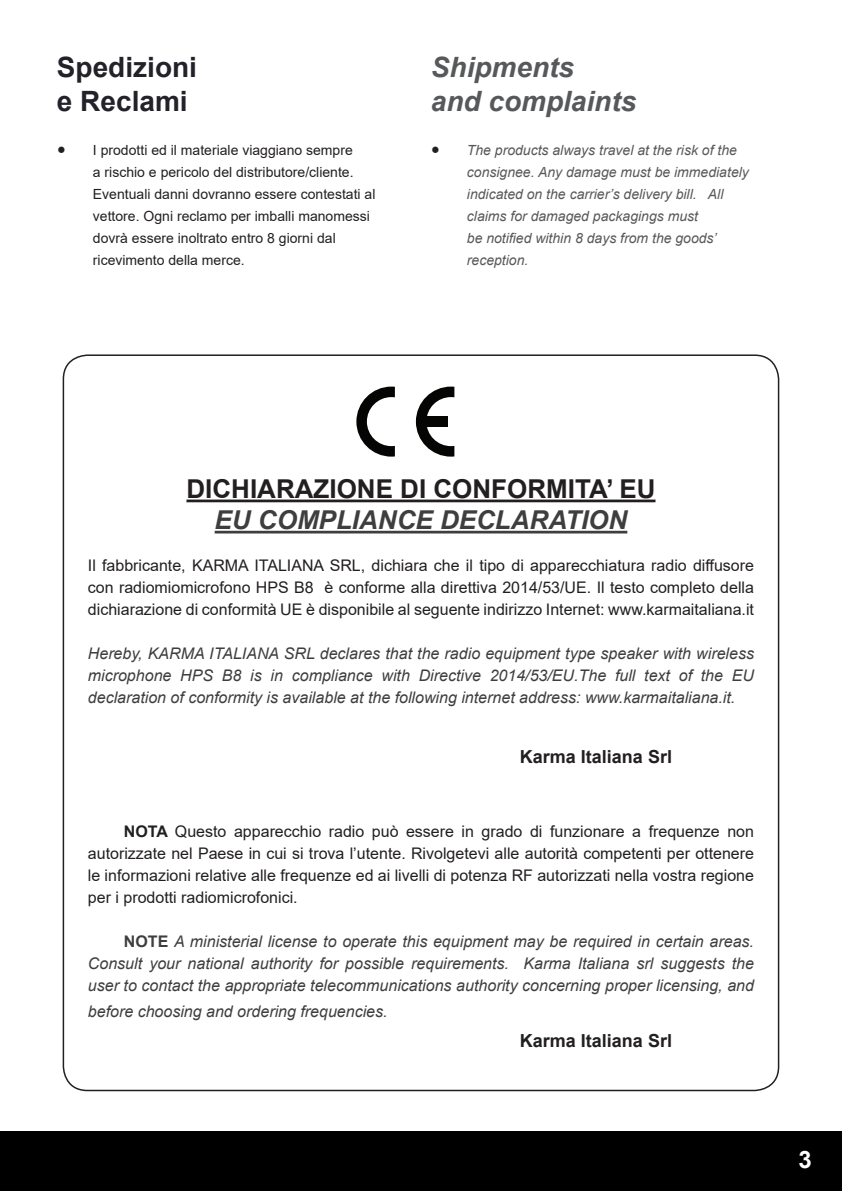
<style>
.page{position:relative;width:842px;height:1191px;background:#fff}
.page>*{position:absolute;margin:0;border:0;box-sizing:border-box;transform-origin:0 0}
.t1{font:italic 700 28px/33.6px "Arial";color:#57585a}
.t2{font:700 28px/33.6px "Arial";color:#232129}
.t3{font:700 26px "Arial";color:#231f20}
.t4{font:italic 700 26px "Arial";color:#3e3e3f}
.t5{font:700 24px "Arial";color:#fff}
.t6{font:700 18px "Arial";color:#231f20}
.t7{font:16px/22px "Arial";color:#231f20;text-align:justify}
.t8{font:italic 16px/22px "Arial";color:#3e3e3f;text-align:justify}
.t9{font:14px/22px "Arial";color:#231f20}
.t10{font:italic 14px/22px "Arial";color:#57585a}
.s1{font-family:"Minion Pro";font-size:24px}
.s2{font-family:"Minion Pro";font-style:normal;font-size:24px;color:#231f20}
.s3{font-weight:700}
.s4{font-weight:700;font-style:normal}
</style>
<div class="page">
<div style="left:0;top:1131px;width:842px;height:60px;background:#000"></div>
<svg style="left:356px;top:386px;width:39px;height:70px"></svg>
<svg style="left:416px;top:386px;width:38px;height:70px"></svg>
<div style="left:426px;top:416px;width:21px;height:11px;background:#050504"></div>
<hr style="left:186px;top:499px;width:469px;height:3px;background:#231f20">
<hr style="left:215px;top:531px;width:412px;height:2px;background:#3e3e3f">
<h1 class="t2" style="left:57px;top:51px;width:142px">Spedizioni e Reclami</h1>
<p class="t9" style="left:93px;top:139px;width:284px;text-indent:-36px"><span class="s1">•</span> I prodotti ed il materiale viaggiano sempre<br>a rischio e pericolo del distributore/cliente.<br>Eventuali danni dovranno essere contestati al vettore. Ogni reclamo per imballi manomessi dovrà essere inoltrato entro 8 giorni dal ricevimento della merce.</p>
<h1 class="t1" style="left:431px;top:51px;width:207px">Shipments<br>and complaints</h1>
<p class="t10" style="left:467px;top:139px;width:283px;text-indent:-36px"><span class="s2">•</span> The products always travel at the risk of the consignee. Any damage must be immediately indicated on the carrier’s delivery bill. All claims for damaged packagings must<br>be notified within 8 days from the goods’ reception.</p>
<h2 class="t3" style="left:186px;top:471px;width:470px">DICHIARAZIONE DI CONFORMITA’ EU</h2>
<h2 class="t4" style="left:215px;top:503px;width:414px">EU COMPLIANCE DECLARATION</h2>
<p class="t7" style="left:88px;top:554px;width:668px">Il fabbricante, KARMA ITALIANA SRL, dichiara che il tipo di apparecchiatura radio diffusore con radiomiomicrofono HPS B8 è conforme alla direttiva 2014/53/UE. Il testo completo della dichiarazione di conformità UE è disponibile al seguente indirizzo Internet: www.karmaitaliana.it</p>
<p class="t8" style="left:88px;top:642px;width:668px">Hereby, KARMA ITALIANA SRL declares that the radio equipment type speaker with wireless microphone HPS B8 is in compliance with Directive 2014/53/EU.The full text of the EU declaration of conformity is available at the following internet address: www.karmaitaliana.it.</p>
<p class="t6" style="left:520px;top:743px;width:154px">Karma Italiana Srl</p>
<p class="t7" style="left:88px;top:820px;width:668px;text-indent:36px"><span class="s3">NOTA</span> Questo apparecchio radio può essere in grado di funzionare a frequenze non autorizzate nel Paese in cui si trova l’utente. Rivolgetevi alle autorità competenti per ottenere le informazioni relative alle frequenze ed ai livelli di potenza RF autorizzati nella vostra regione per i prodotti radiomicrofonici.</p>
<p class="t8" style="left:88px;top:930px;width:668px;text-indent:36px"><span class="s4">NOTE</span> A ministerial license to operate this equipment may be required in certain areas.<br>Consult your national authority for possible requirements. Karma Italiana srl suggests the user to contact the appropriate telecommunications authority concerning proper licensing, and</p>
<p class="t8" style="left:88px;top:1000px;width:301px">before choosing and ordering frequencies.</p>
<p class="t6" style="left:520px;top:1027px;width:154px">Karma Italiana Srl</p>
<h3 class="t5" style="left:799px;top:1143px;width:15px">3</h3>
</div>
